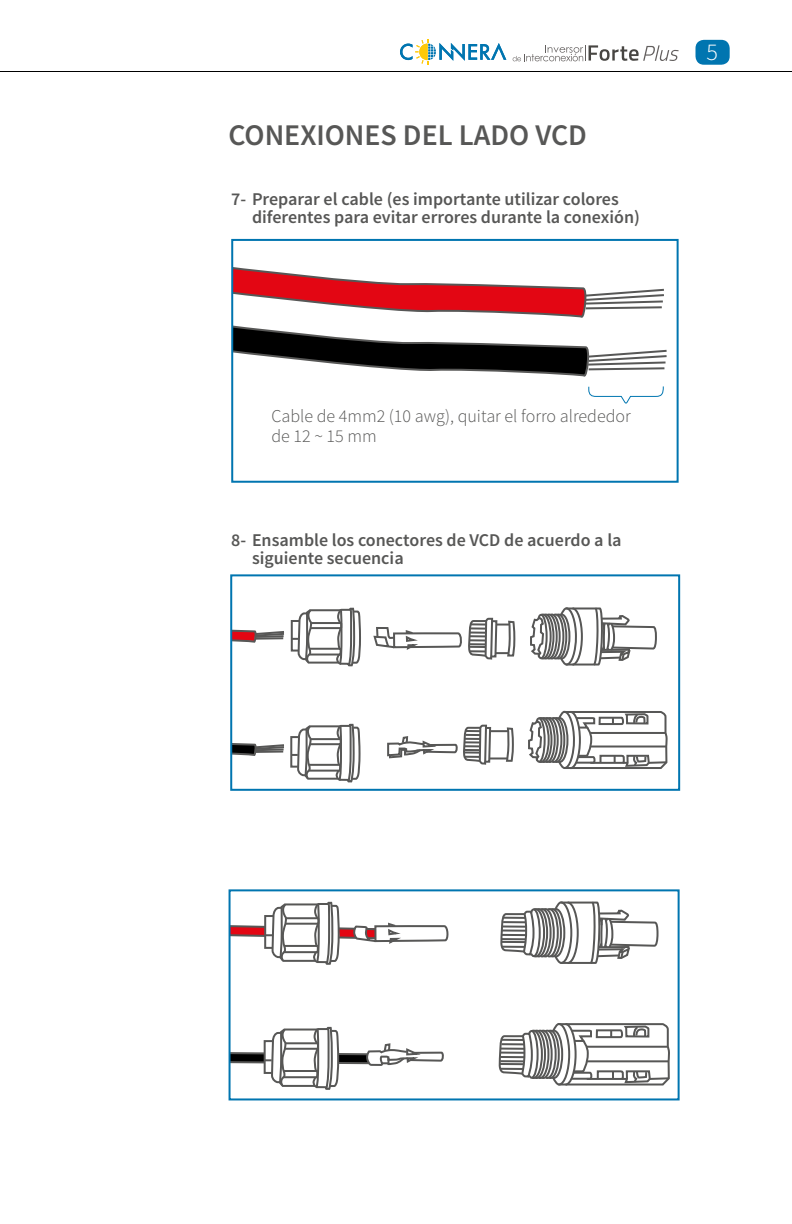
<style>
.page{position:relative;width:792px;height:1224px;background:#fff}
.page>*{position:absolute;margin:0;border:0;box-sizing:border-box;transform-origin:0 0}
.t1{font:600 30px "Source Sans Pro";color:#575756}
.t2{font:300 24px "Source Sans Pro";color:#fff}
.t3{font:600 18px/18px "Source Sans Pro";color:#575756}
.t4{font:300 18px/20px "Source Sans Pro";color:#575756}
</style>
<div class="page">
<svg style="left:0;top:39px;width:792px;height:33px"></svg>
<div style="left:696px;top:40px;width:34px;height:25px;background:#0075b0;border-radius:8px"></div>
<svg style="left:513px;top:45px;width:166px;height:16px"></svg>
<svg style="left:400px;top:39px;width:106px;height:26px"></svg>
<svg style="left:528px;top:607px;width:140px;height:163px"></svg>
<hr style="left:590px;top:732px;width:76px;height:2px;background:#575756">
<hr style="left:590px;top:746px;width:76px;height:2px;background:#575756">
<svg style="left:373px;top:617px;width:143px;height:148px"></svg>
<svg style="left:233px;top:608px;width:128px;height:59px"></svg>
<hr style="left:256px;top:637px;width:27px;height:3px;background:#575756">
<svg style="left:233px;top:724px;width:128px;height:59px"></svg>
<hr style="left:256px;top:751px;width:27px;height:2px;background:#575756">
<div style="left:230px;top:574px;width:450px;height:217px;border:2px solid #0075b0"></div>
<svg style="left:234px;top:267px;width:430px;height:51px"></svg>
<svg style="left:234px;top:325px;width:433px;height:52px"></svg>
<div style="left:231px;top:239px;width:448px;height:244px;border:2px solid #0075b0"></div>
<svg style="left:500px;top:901px;width:159px;height:63px"></svg>
<hr style="left:503px;top:917px;width:22px;height:2px;background:#575756">
<hr style="left:503px;top:921px;width:23px;height:2px;background:#575756">
<hr style="left:502px;top:925px;width:24px;height:3px;background:#575756">
<hr style="left:502px;top:929px;width:24px;height:3px;background:#575756">
<hr style="left:502px;top:934px;width:24px;height:2px;background:#575756">
<hr style="left:502px;top:938px;width:24px;height:2px;background:#575756">
<hr style="left:501px;top:941px;width:24px;height:2px;background:#575756">
<hr style="left:502px;top:946px;width:23px;height:2px;background:#575756">
<svg style="left:499px;top:1023px;width:171px;height:63px"></svg>
<hr style="left:501px;top:1039px;width:23px;height:2px;background:#575756">
<hr style="left:501px;top:1043px;width:23px;height:2px;background:#575756">
<hr style="left:500px;top:1048px;width:24px;height:2px;background:#575756">
<hr style="left:500px;top:1052px;width:24px;height:2px;background:#575756">
<hr style="left:500px;top:1056px;width:24px;height:2px;background:#575756">
<hr style="left:500px;top:1060px;width:24px;height:2px;background:#575756">
<hr style="left:500px;top:1063px;width:24px;height:2px;background:#575756">
<hr style="left:500px;top:1068px;width:23px;height:2px;background:#575756">
<svg style="left:232px;top:901px;width:217px;height:189px"></svg>
<hr style="left:230px;top:1052px;width:35px;height:2px;background:#575756">
<hr style="left:339px;top:1053px;width:29px;height:2px;background:#575756">
<div style="left:229px;top:889px;width:451px;height:211px;border:2px solid #0075b0"></div>
<svg style="left:588px;top:386px;width:76px;height:18px"></svg>
<h1 class="t1" style="left:228px;top:116px;width:360px">CONEXIONES DEL LADO VCD</h1>
<p class="t3" style="left:252px;top:191px;width:389px;text-indent:-21px">7- Preparar el cable (es importante utilizar colores diferentes para evitar errores durante la conexión)</p>
<h2 class="t2" style="left:707px;top:37px;width:13px">5</h2>
<p class="t4" style="left:271px;top:406px;width:361px">Cable de 4mm2 (10 awg), quitar el forro alrededor de 12 ~ 15 mm</p>
<p class="t3" style="left:252px;top:532px;width:371px;text-indent:-21px">8- Ensamble los conectores de VCD de acuerdo a la siguiente secuencia</p>
</div>
